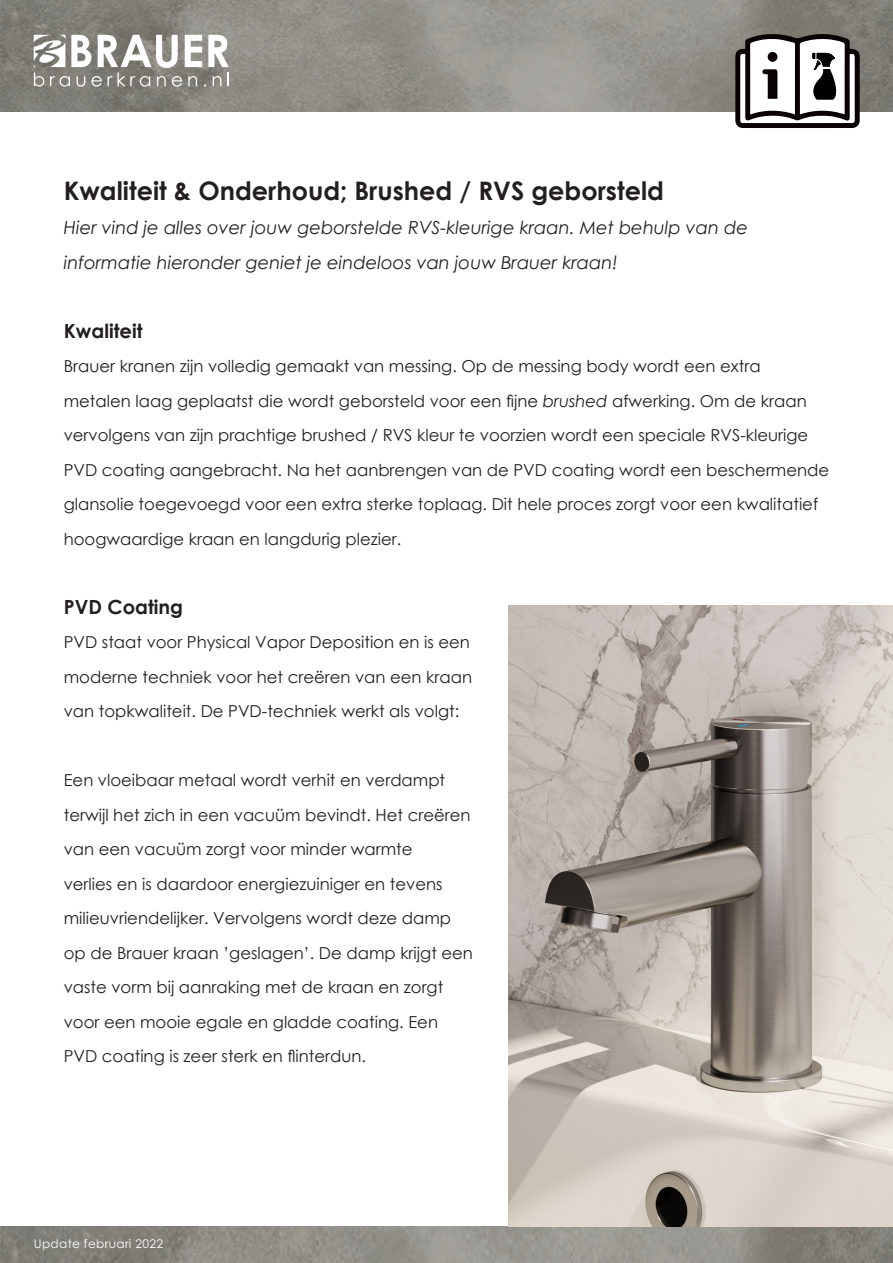
<style>
.page{position:relative;width:893px;height:1263px;background:#fff}
.page>*{position:absolute;margin:0;border:0;box-sizing:border-box;transform-origin:0 0}
.t1{font:700 25.5px "Century Gothic";color:#231f20}
.t2{font:700 19.5px "Century Gothic";color:#231f20}
.t3{font:italic 18px/34.5px "Century Gothic";color:#231f20}
.t4{font:16.5px/34.5px "Century Gothic";color:#231f20}
.t5{font:12px "Century Gothic Pro";letter-spacing:.03em;color:#fff}
.s1{font-style:italic}
</style>
<div class="page">
<img style="left:0;top:0;width:893px;height:112px">
<img style="left:0;top:1226px;width:893px;height:37px">
<svg style="left:34px;top:35px;width:195px;height:52px"></svg>
<svg style="left:735px;top:32px;width:125px;height:96px"></svg>
<div style="left:768px;top:52px;width:9px;height:10px;background:#080302;border-radius:50%"></div>
<img style="left:508px;top:606px;width:385px;height:620px">
<p class="t1" style="left:64px;top:171px;width:602px">Kwaliteit &amp; Onderhoud; Brushed / RVS geborsteld</p>
<p class="t3" style="left:64px;top:210px;width:686px">Hier vind je alles over jouw geborstelde RVS-kleurige kraan. Met behulp van de informatie hieronder geniet je eindeloos van jouw Brauer kraan!</p>
<p class="t2" style="left:64px;top:316px;width:80px">Kwaliteit</p>
<p class="t4" style="left:64px;top:349px;width:767px">Brauer kranen zijn volledig gemaakt van messing. Op de messing body wordt een extra metalen laag geplaatst die wordt geborsteld voor een fijne <span class="s1">brushed</span> afwerking. Om de kraan vervolgens van zijn prachtige brushed / RVS kleur te voorzien wordt een speciale RVS-kleurige PVD coating aangebracht. Na het aanbrengen van de PVD coating wordt een beschermende glansolie toegevoegd voor een extra sterke toplaag. Dit hele proces zorgt voor een kwalitatief hoogwaardige kraan en langdurig plezier.</p>
<p class="t2" style="left:64px;top:592px;width:121px">PVD Coating</p>
<p class="t4" style="left:64px;top:625px;width:410px">PVD staat voor Physical Vapor Deposition en is een moderne techniek voor het creëren van een kraan van topkwaliteit. De PVD-techniek werkt als volgt:</p>
<p class="t4" style="left:64px;top:763px;width:411px">Een vloeibaar metaal wordt verhit en verdampt terwijl het zich in een vacuüm bevindt. Het creëren van een vacuüm zorgt voor minder warmte<br>verlies en is daardoor energiezuiniger en tevens milieuvriendelijker. Vervolgens wordt deze damp op de Brauer kraan ’geslagen’. De damp krijgt een vaste vorm bij aanraking met de kraan en zorgt voor een mooie egale en gladde coating. Een PVD coating is zeer sterk en flinterdun.</p>
<p class="t5" style="left:34px;top:1237px;width:131px">Update februari 2022</p>
</div>
